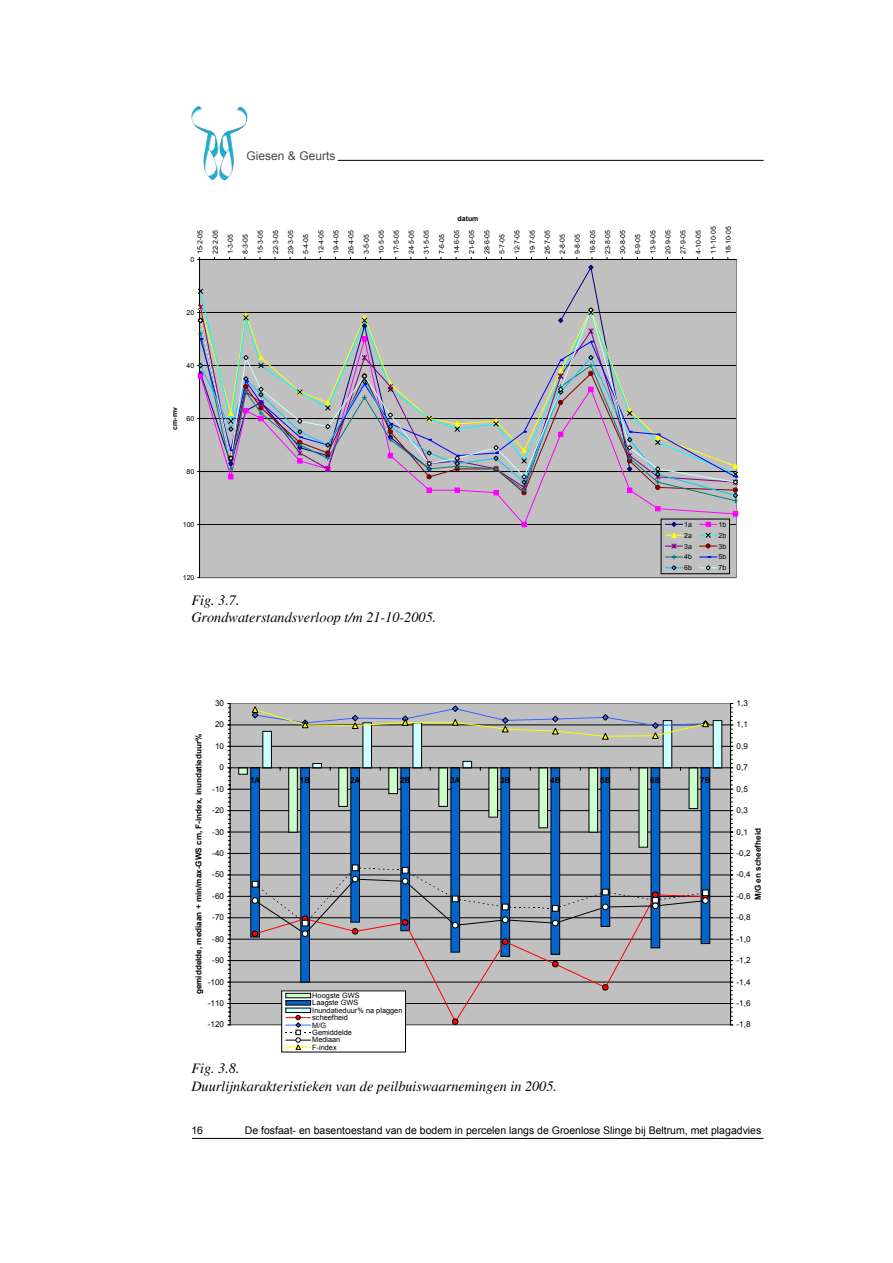
<style>
.page{position:relative;width:893px;height:1263px;background:#fff}
.page>*{position:absolute;margin:0;border:0;box-sizing:border-box;transform-origin:0 0}
.t1{font:italic 14.25px/17.1px "Times";color:#000}
.t2{font:12px "Arial";color:#49494b}
.t3{font:10.5px "Arial";color:#000}
.t4{font:8.1px "Arial";color:#000}
.t5{font:700 8.1px "Arial";color:#000}
.t6{font:7.35px/7.4px "Arial";letter-spacing:.005em;color:#000}
.t7{font:6.9px/15.1px "Arial";letter-spacing:-.005em;color:#000}
.t8{font:700 6.9px "Arial";color:#000}
</style>
<div class="page">
<hr style="left:192px;top:1138px;width:572px;height:1px;background:#000">
<hr style="left:338px;top:160px;width:426px;height:1px;background:#000">
<img style="left:191px;top:106px;width:57px;height:75px">
<div style="left:200px;top:259px;width:537px;height:45px;background:#c0c0c0"></div>
<hr style="left:199px;top:259px;width:1px;height:319px;background:#000">
<hr style="left:200px;top:259px;width:536px;height:1px;background:#000">
<div style="left:200px;top:265px;width:431px;height:23px;background:#c0c0c0"></div>
<svg style="left:588px;top:257px;width:6px;height:14px"></svg>
<div style="left:198px;top:288px;width:463px;height:16px;background:#c0c0c0"></div>
<svg style="left:197px;top:304px;width:542px;height:274px;background:#b5b5b9"></svg>
<svg style="left:228px;top:703px;width:505px;height:347px;background:#a8b0b6"></svg>
<h2 class="t2" style="left:247px;top:148px;width:90px">Giesen &amp; Geurts</h2>
<p class="t8" style="left:458px;top:214px;width:22px">datum</p>
<p class="t7" style="left:193px;top:254px;width:29px;rotate:-90deg">15-2-05<br>22-2-05<br>1-3-05<br>8-3-05<br>15-3-05<br>22-3-05<br>29-3-05<br>5-4-05<br>12-4-05<br>19-4-05<br>26-4-05<br>3-5-05<br>10-5-05<br>17-5-05<br>24-5-05<br>31-5-05<br>7-6-05<br>14-6-05<br>21-6-05<br>28-6-05<br>5-7-05<br>12-7-05<br>19-7-05<br>26-7-05<br>2-8-05<br>9-8-05<br>16-8-05<br>23-8-05<br>30-8-05<br>6-9-05<br>13-9-05<br>20-9-05<br>27-9-05<br>4-10-05<br>11-10-05<br>18-10-05</p>
<p class="t7" style="left:190px;top:251px;width:5px">0</p>
<p class="t7" style="left:187px;top:304px;width:9px">20</p>
<p class="t7" style="left:187px;top:358px;width:9px">40</p>
<p class="t8" style="left:170px;top:430px;width:24px;rotate:-90deg">cm-mv</p>
<p class="t7" style="left:187px;top:411px;width:9px">60</p>
<p class="t7" style="left:187px;top:464px;width:9px">80</p>
<p class="t7" style="left:183px;top:517px;width:13px">100</p>
<p class="t7" style="left:183px;top:570px;width:13px">120</p>
<h1 class="t1" style="left:191px;top:592px;width:247px">Fig. 3.7.<br>Grondwaterstandsverloop t/m 21-10-2005.</h1>
<p class="t7" style="left:684px;top:517px;width:9px">1a</p>
<p class="t7" style="left:718px;top:517px;width:9px">1b</p>
<p class="t7" style="left:684px;top:528px;width:9px">2a</p>
<p class="t7" style="left:718px;top:528px;width:9px">2b</p>
<p class="t7" style="left:684px;top:538px;width:9px">3a</p>
<p class="t7" style="left:718px;top:538px;width:9px">3b</p>
<p class="t7" style="left:684px;top:549px;width:9px">4b</p>
<p class="t7" style="left:718px;top:549px;width:9px">5b</p>
<p class="t7" style="left:684px;top:560px;width:9px">6b</p>
<p class="t7" style="left:718px;top:560px;width:9px">7b</p>
<p class="t4" style="left:215px;top:697px;width:11px">30</p>
<p class="t4" style="left:737px;top:697px;width:13px">1,3</p>
<p class="t4" style="left:215px;top:719px;width:11px">20</p>
<p class="t4" style="left:737px;top:719px;width:13px">1,1</p>
<p class="t5" style="left:193px;top:994px;width:262px;rotate:-90deg">gemiddelde, mediaan + min/max-GWS cm, F-index, inundatieduur%</p>
<p class="t4" style="left:215px;top:740px;width:11px">10</p>
<p class="t4" style="left:220px;top:762px;width:6px">0</p>
<p class="t5" style="left:250px;top:774px;width:12px">1A</p>
<p class="t5" style="left:300px;top:774px;width:12px">1B</p>
<p class="t5" style="left:350px;top:774px;width:12px">2A</p>
<p class="t5" style="left:400px;top:774px;width:12px">2B</p>
<p class="t5" style="left:450px;top:774px;width:12px">3A</p>
<p class="t5" style="left:500px;top:774px;width:12px">3B</p>
<p class="t5" style="left:550px;top:774px;width:12px">4B</p>
<p class="t5" style="left:600px;top:774px;width:12px">5B</p>
<p class="t5" style="left:650px;top:774px;width:12px">6B</p>
<p class="t5" style="left:700px;top:774px;width:12px">7B</p>
<p class="t4" style="left:212px;top:783px;width:13px">-10</p>
<p class="t4" style="left:212px;top:805px;width:13px">-20</p>
<p class="t4" style="left:212px;top:826px;width:13px">-30</p>
<p class="t4" style="left:212px;top:847px;width:13px">-40</p>
<p class="t4" style="left:212px;top:869px;width:13px">-50</p>
<p class="t4" style="left:212px;top:890px;width:13px">-60</p>
<p class="t4" style="left:212px;top:912px;width:13px">-70</p>
<p class="t4" style="left:212px;top:933px;width:13px">-80</p>
<p class="t4" style="left:212px;top:955px;width:13px">-90</p>
<p class="t4" style="left:208px;top:976px;width:18px">-100</p>
<p class="t6" style="left:312px;top:992px;width:92px">Hoogste GWS<br>Laagste GWS<br>Inundatieduur% na plaggen scheefheid<br>M/G<br>Gemiddelde<br>Mediaan<br>F-index</p>
<h1 class="t1" style="left:191px;top:1060px;width:367px">Fig. 3.8.<br>Duurlijnkarakteristieken van de peilbuiswaarnemingen in 2005.</h1>
<p class="t4" style="left:208px;top:997px;width:18px">-110</p>
<p class="t4" style="left:208px;top:1019px;width:18px">-120</p>
<p class="t4" style="left:737px;top:740px;width:13px">0,9</p>
<p class="t4" style="left:737px;top:762px;width:13px">0,7</p>
<p class="t4" style="left:737px;top:783px;width:13px">0,5</p>
<p class="t4" style="left:737px;top:805px;width:13px">0,3</p>
<p class="t4" style="left:737px;top:826px;width:13px">0,1</p>
<p class="t5" style="left:752px;top:900px;width:73px;rotate:-90deg">M/G en scheefheid</p>
<p class="t4" style="left:737px;top:847px;width:15px">-0,2</p>
<p class="t4" style="left:737px;top:869px;width:15px">-0,4</p>
<p class="t4" style="left:737px;top:890px;width:15px">-0,6</p>
<p class="t4" style="left:737px;top:912px;width:15px">-0,8</p>
<p class="t4" style="left:737px;top:933px;width:15px">-1,0</p>
<p class="t4" style="left:737px;top:955px;width:15px">-1,2</p>
<p class="t4" style="left:737px;top:976px;width:15px">-1,4</p>
<p class="t4" style="left:737px;top:997px;width:15px">-1,6</p>
<p class="t4" style="left:737px;top:1019px;width:15px">-1,8</p>
<h3 class="t3" style="left:191px;top:1123px;width:13px">16</h3>
<h3 class="t3" style="left:245px;top:1123px;width:518px">De fosfaat- en basentoestand van de bodem in percelen langs de Groenlose Slinge bij Beltrum, met plagadvies</h3>
</div>
